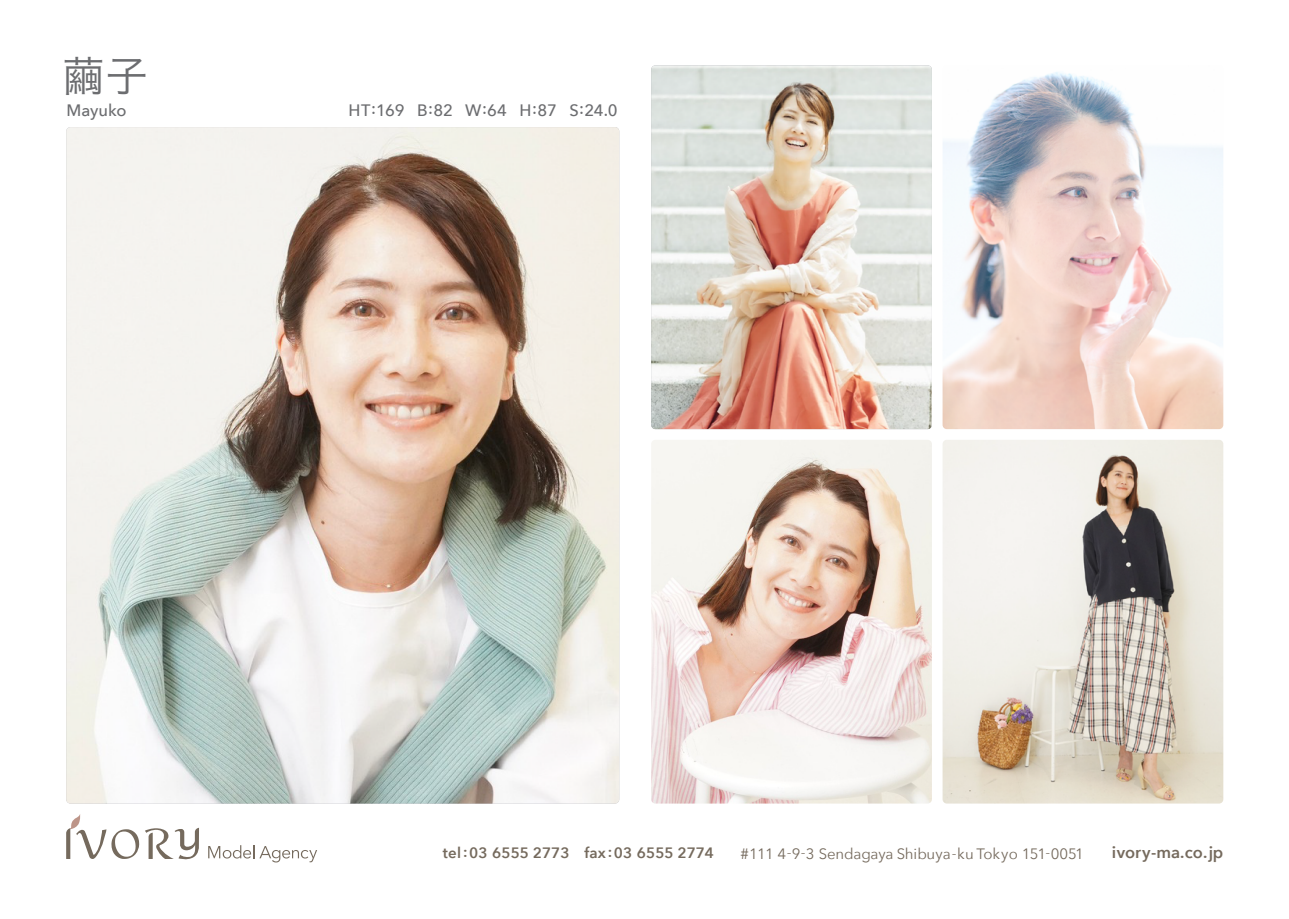
<style>
.page{position:relative;width:1289px;height:919px;background:#fff}
.page>*{position:absolute;margin:0;border:0;box-sizing:border-box;transform-origin:0 0}
.t1{font:42px "Hira Kaku Pro W3";color:#6c6d70}
.t2{font:500 16.5px "Avenir Next";color:#6c6d70}
.t3{font:600 16.5px "Avenir Next";color:#756a5d}
.t4{font:15px "Avenir Next";letter-spacing:-.015em;color:#756a5d}
.t5{font:600 15px "Avenir Next";color:#756a5d}
</style>
<div class="page">
<svg style="left:145px;top:827px;width:54px;height:33px"></svg>
<svg style="left:66px;top:814px;width:73px;height:44px"></svg>
<svg style="left:208px;top:845px;width:109px;height:17px"></svg>
<img style="left:651px;top:65px;width:280px;height:364px">
<img style="left:942px;top:72px;width:281px;height:357px">
<img style="left:651px;top:440px;width:280px;height:363px">
<img style="left:942px;top:440px;width:281px;height:363px">
<img style="left:66px;top:127px;width:553px;height:676px">
<h1 class="t1" style="left:63px;top:39px;width:87px">繭子</h1>
<p class="t2" style="left:66px;top:96px;width:62px">Mayuko</p>
<p class="t2" style="left:348px;top:96px;width:271px">HT:169 B:82 W:64 H:87 S:24.0</p>
<p class="t5" style="left:443px;top:840px;width:273px">tel:03 6555 2773 fax :03 6555 2774</p>
<p class="t4" style="left:740px;top:840px;width:345px">#111 4-9-3 Sendagaya Shibuya-ku Tokyo 151-0051</p>
<p class="t3" style="left:1111px;top:837px;width:113px">ivory-ma.co.jp</p>
</div>
